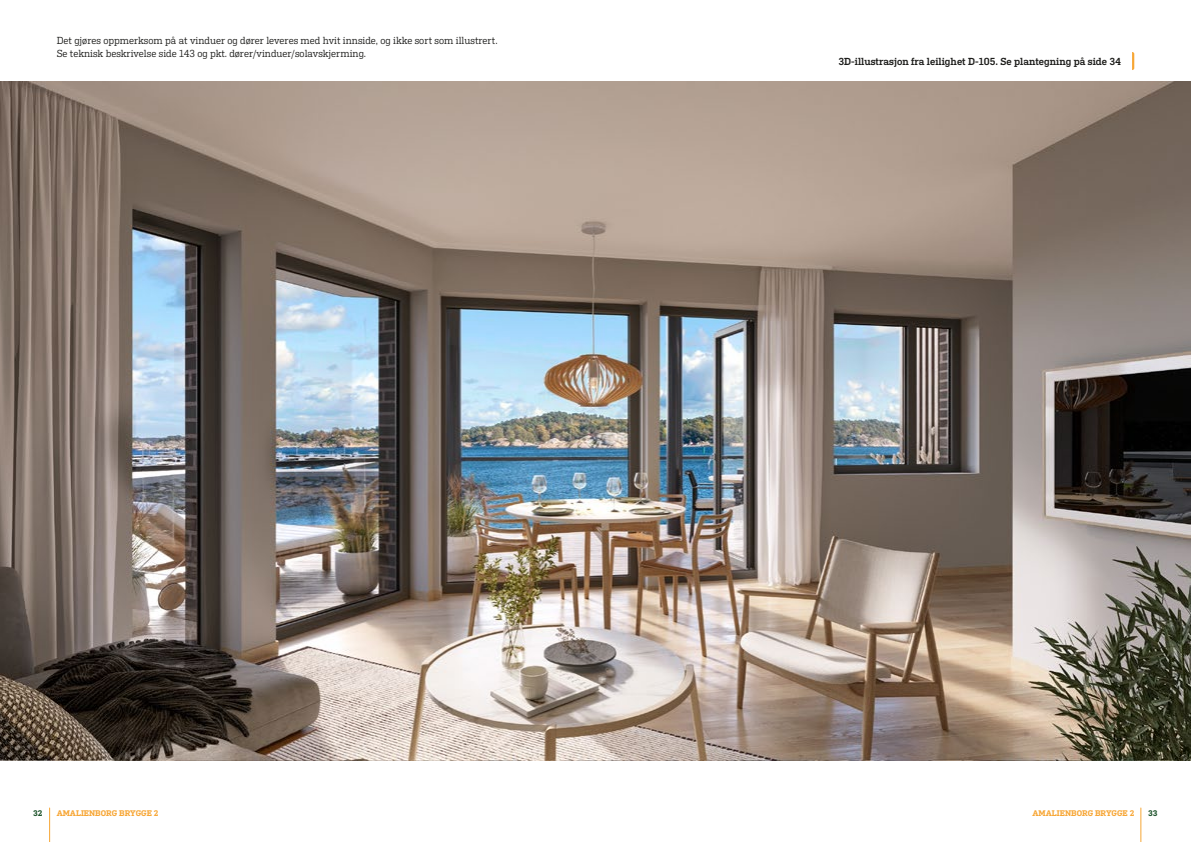
<style>
.page{position:relative;width:1191px;height:842px;background:#fff}
.page>*{position:absolute;margin:0;border:0;box-sizing:border-box;transform-origin:0 0}
.t1{font:10px/13.5px "Flama Slab";color:#1d1d1b}
.t2{font:500 10px "Flama Slab";color:#1d1d1b}
.t3{font:600 8px "Flama Slab";color:#f7a635}
.t4{font:600 8px "Flama Slab";color:#1a5128}
</style>
<div class="page">
<img style="left:0;top:81px;width:1191px;height:680px">
<svg style="left:1132px;top:52px;width:2px;height:18px"></svg>
<hr style="left:49px;top:808px;width:1px;height:34px;background:#f7a635">
<hr style="left:1140px;top:808px;width:1px;height:34px;background:#f7a635">
<p class="t1" style="left:57px;top:33px;width:442px">Det gjøres oppmerksom på at vinduer og dører leveres med hvit innside, og ikke sort som illustrert.<br>Se teknisk beskrivelse side 143 og pkt. dører/vinduer/solavskjerming.</p>
<p class="t2" style="left:838px;top:55px;width:284px">3D-illustrasjon fra leilighet D-105. Se plantegning på side 34</p>
<p class="t4" style="left:33px;top:808px;width:11px">32</p>
<p class="t3" style="left:57px;top:808px;width:103px">AMALIENBORG BRYGGE 2</p>
<p class="t3" style="left:1032px;top:808px;width:103px">AMALIENBORG BRYGGE 2</p>
<p class="t4" style="left:1148px;top:808px;width:11px">33</p>
</div>
